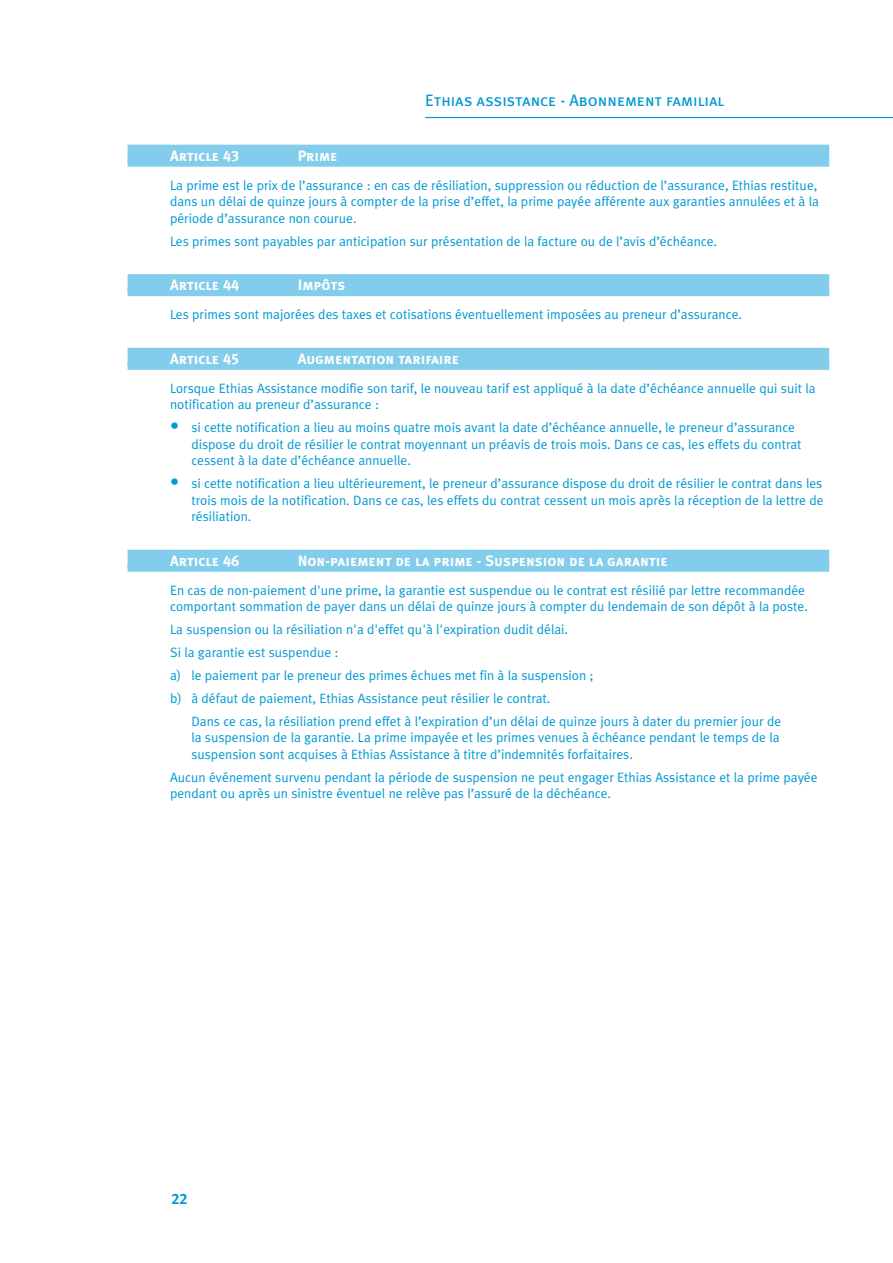
<style>
.page{position:relative;width:893px;height:1263px;background:#fff}
.page>*{position:absolute;margin:0;border:0;box-sizing:border-box;transform-origin:0 0}
.t1{font:16.5px "Meta Ethias Book Caps";color:#0098d2}
.t2{font:15px "Meta Ethias Bold Caps";color:#fff}
.t3{font:15px "Meta Ethias Bold Caps";color:#0098d2}
.t4{font:13.5px/16.5px "Meta Ethias Normal";color:#0098d2}
.s1{font-size:18px}
</style>
<div class="page">
<hr style="left:425px;top:117px;width:468px;height:1px;background:#0098d2">
<div style="left:128px;top:145px;width:701px;height:18px;background:#82ccec"></div>
<div style="left:128px;top:158px;width:701px;height:9px;background:#82ccec"></div>
<div style="left:128px;top:274px;width:701px;height:18px;background:#82ccec"></div>
<div style="left:128px;top:288px;width:701px;height:8px;background:#82ccec"></div>
<div style="left:128px;top:348px;width:701px;height:18px;background:#82ccec"></div>
<div style="left:128px;top:362px;width:701px;height:8px;background:#82ccec"></div>
<div style="left:128px;top:550px;width:701px;height:18px;background:#82ccec"></div>
<div style="left:128px;top:563px;width:701px;height:9px;background:#82ccec"></div>
<p class="t1" style="left:425px;top:91px;width:301px">Ethias assistance - Abonnement familial</p>
<p class="t2" style="left:170px;top:147px;width:71px">Article 43</p>
<p class="t2" style="left:298px;top:147px;width:41px">Prime</p>
<p class="t4" style="left:170px;top:177px;width:650px;text-align:justify">La prime est le prix de l’assurance : en cas de résiliation, suppression ou réduction de l’assurance, Ethias restitue, dans un délai de quinze jours à compter de la prise d’effet, la prime payée afférente aux garanties annulées et à la période d’assurance non courue.</p>
<p class="t4" style="left:170px;top:233px;width:549px">Les primes sont payables par anticipation sur présentation de la facture ou de l’avis d’échéance.</p>
<p class="t2" style="left:170px;top:276px;width:71px">Article 44</p>
<p class="t2" style="left:298px;top:276px;width:49px">Impôts</p>
<p class="t4" style="left:170px;top:306px;width:573px">Les primes sont majorées des taxes et cotisations éventuellement imposées au preneur d’assurance.</p>
<p class="t2" style="left:170px;top:350px;width:71px">Article 45</p>
<p class="t2" style="left:298px;top:350px;width:163px">Augmentation tarifaire</p>
<p class="t4" style="left:170px;top:380px;width:647px">Lorsque Ethias Assistance modifie son tarif, le nouveau tarif est appliqué à la date d’échéance annuelle qui suit la notification au preneur d’assurance :</p>
<p class="t4" style="left:191px;top:419px;width:612px;text-indent:-21px"><span class="s1">•</span> si cette notification a lieu au moins quatre mois avant la date d’échéance annuelle, le preneur d’assurance dispose du droit de résilier le contrat moyennant un préavis de trois mois. Dans ce cas, les effets du contrat cessent à la date d’échéance annuelle.</p>
<p class="t4" style="left:191px;top:475px;width:634px;text-align:justify;text-indent:-21px"><span class="s1">•</span> si cette notification a lieu ultérieurement, le preneur d’assurance dispose du droit de résilier le contrat dans les trois mois de la notification. Dans ce cas, les effets du contrat cessent un mois après la réception de la lettre de résiliation.</p>
<p class="t2" style="left:170px;top:552px;width:71px">Article 46</p>
<p class="t2" style="left:298px;top:552px;width:372px">Non-paiement de la prime - Suspension de la garantie</p>
<p class="t4" style="left:170px;top:582px;width:639px">En cas de non-paiement d'une prime, la garantie est suspendue ou le contrat est résilié par lettre recommandée comportant sommation de payer dans un délai de quinze jours à compter du lendemain de son dépôt à la poste.</p>
<p class="t4" style="left:170px;top:618px;width:425px;line-height:23px">La suspension ou la résiliation n'a d'effet qu'à l'expiration dudit délai.<br>Si la garantie est suspendue :<br>a) le paiement par le preneur des primes échues met fin à la suspension ; b) à défaut de paiement, Ethias Assistance peut résilier le contrat.</p>
<p class="t4" style="left:191px;top:713px;width:591px">Dans ce cas, la résiliation prend effet à l’expiration d’un délai de quinze jours à dater du premier jour de la suspension de la garantie. La prime impayée et les primes venues à échéance pendant le temps de la suspension sont acquises à Ethias Assistance à titre d’indemnités forfaitaires.</p>
<p class="t4" style="left:170px;top:769px;width:649px">Aucun événement survenu pendant la période de suspension ne peut engager Ethias Assistance et la prime payée pendant ou après un sinistre éventuel ne relève pas l’assuré de la déchéance.</p>
<p class="t3" style="left:172px;top:1190px;width:18px">22</p>
</div>
